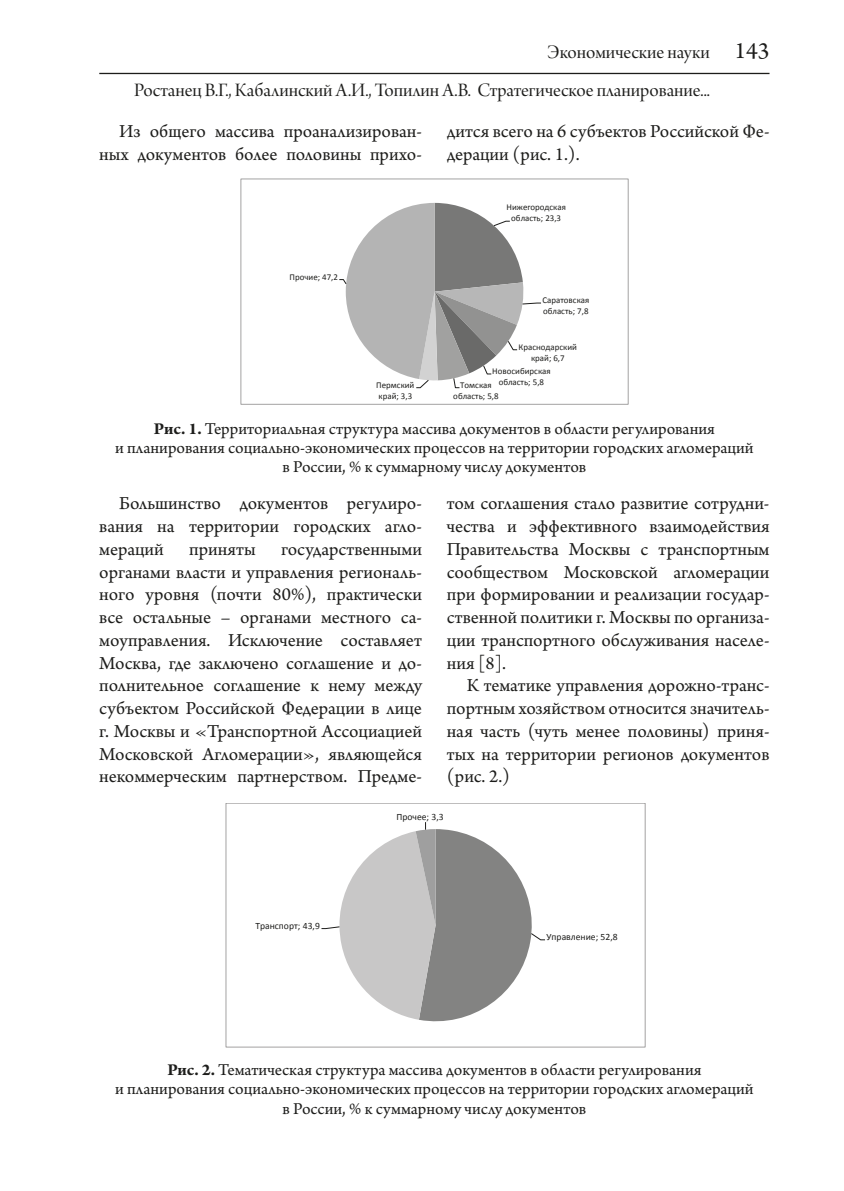
<style>
.page{position:relative;width:844px;height:1191px;background:#fff}
.page>*{position:absolute;margin:0;border:0;box-sizing:border-box;transform-origin:0 0}
.t1{font:20.12px/38.5px "Arno Pro Display";color:#1d1d1b;text-align:right}
.t2{font:19.25px/22.8px "Arno Pro";color:#1d1d1b;text-align:justify}
.t3{font:17.5px/19.2px "Arno Pro";color:#1d1d1b;text-align:center}
.t4{font:9.62px "Calibri";color:#1d1d1b}
.t5{font:8.92px/10.8px "Calibri";color:#1d1d1b;text-align:center}
.s1{font-family:"Arno Pro";font-size:24.5px}
.s2{font-family:"Arno Pro";font-size:24.5px;color:#fff}
.s3{font-weight:700}
</style>
<div class="page">
<hr style="left:99px;top:73px;width:670px;height:1px;background:#1d1d1b">
<svg style="left:339px;top:203px;width:202px;height:185px"></svg>
<div style="left:240px;top:179px;width:388px;height:225px;border:1px solid #a3a2a2"></div>
<svg style="left:321px;top:822px;width:224px;height:200px"></svg>
<div style="left:225px;top:803px;width:420px;height:244px;border:1px solid #a3a2a2"></div>
<p class="t1" style="left:134px;top:34px;width:636px">Экономические науки <span class="s1">143<br></span>Ростанец В.Г., Кабалинский А.И., Топилин А.В. Стратегическое планирование... <span class="s2">143</span></p>
<p class="t2" style="left:99px;top:121px;width:324px;text-align:right">Из общего массива проанализирован&shy;ных документов более половины прихо-</p>
<p class="t2" style="left:446px;top:121px;width:324px">дится всего на 6 субъектов Российской Фе&shy;дерации (рис. 1.).</p>
<p class="t5" style="left:289px;top:271px;width:50px">Прочие; 47,2</p>
<p class="t5" style="left:376px;top:379px;width:40px;text-align:left">Пермский край; 3,3</p>
<p class="t5" style="left:506px;top:202px;width:61px">Нижегородская область; 23,3</p>
<p class="t5" style="left:542px;top:295px;width:48px;text-align:left">Саратовская область; 7,8</p>
<p class="t5" style="left:518px;top:341px;width:60px">Краснодарский край; 6,7</p>
<p class="t5" style="left:492px;top:366px;width:60px">Новосибирская область; 5,8</p>
<p class="t5" style="left:453px;top:379px;width:47px">Томская область; 5,8</p>
<p class="t3" style="left:115px;top:420px;width:639px"><span class="s3">Рис. 1.</span> Территориальная структура массива документов в области регулирования<br>и планирования социально-экономических процессов на территории городских агломераций в России, % к суммарному числу документов</p>
<p class="t2" style="left:99px;top:493px;width:324px;text-indent:20px">Большинство документов регулиро&shy;вания на территории городских агло&shy;мераций</p>
<p class="t2" style="left:99px;top:538px;width:324px;text-indent:182px">государственными органами власти и управления региональ&shy;ного уровня (почти 80%), практически все остальные – органами местного са&shy;моуправления. Исключение составляет Москва, где заключено соглашение и до&shy;полнительное соглашение к нему между субъектом Российской Федерации в лице г. Москвы и «Транспортной Ассоциацией Московской Агломерации», являющейся некоммерческим партнерством. Предме-</p>
<p class="t2" style="left:189px;top:538px;width:68px">приняты</p>
<p class="t2" style="left:446px;top:493px;width:324px">том соглашения стало развитие сотрудни&shy;чества и эффективного взаимодействия Правительства Москвы с транспортным сообществом Московской агломерации при формировании и реализации государ&shy;ственной политики г. Москвы по организа&shy;ции транспортного обслуживания населе&shy;ния [8].</p>
<p class="t2" style="left:446px;top:675px;width:324px;text-indent:20px">К тематике управления дорожно-транс&shy;портным хозяйством относится значитель&shy;ная часть (чуть менее половины) приня&shy;тых на территории регионов документов (рис. 2.)</p>
<p class="t4" style="left:255px;top:919px;width:66px">Транспорт; 43,9</p>
<p class="t4" style="left:396px;top:810px;width:49px">Прочее; 3,3</p>
<p class="t4" style="left:546px;top:930px;width:73px">Управление; 52,8</p>
<p class="t3" style="left:115px;top:1061px;width:639px"><span class="s3">Рис. 2.</span> Тематическая структура массива документов в области регулирования<br>и планирования социально-экономических процессов на территории городских агломераций в России, % к суммарному числу документов</p>
</div>
